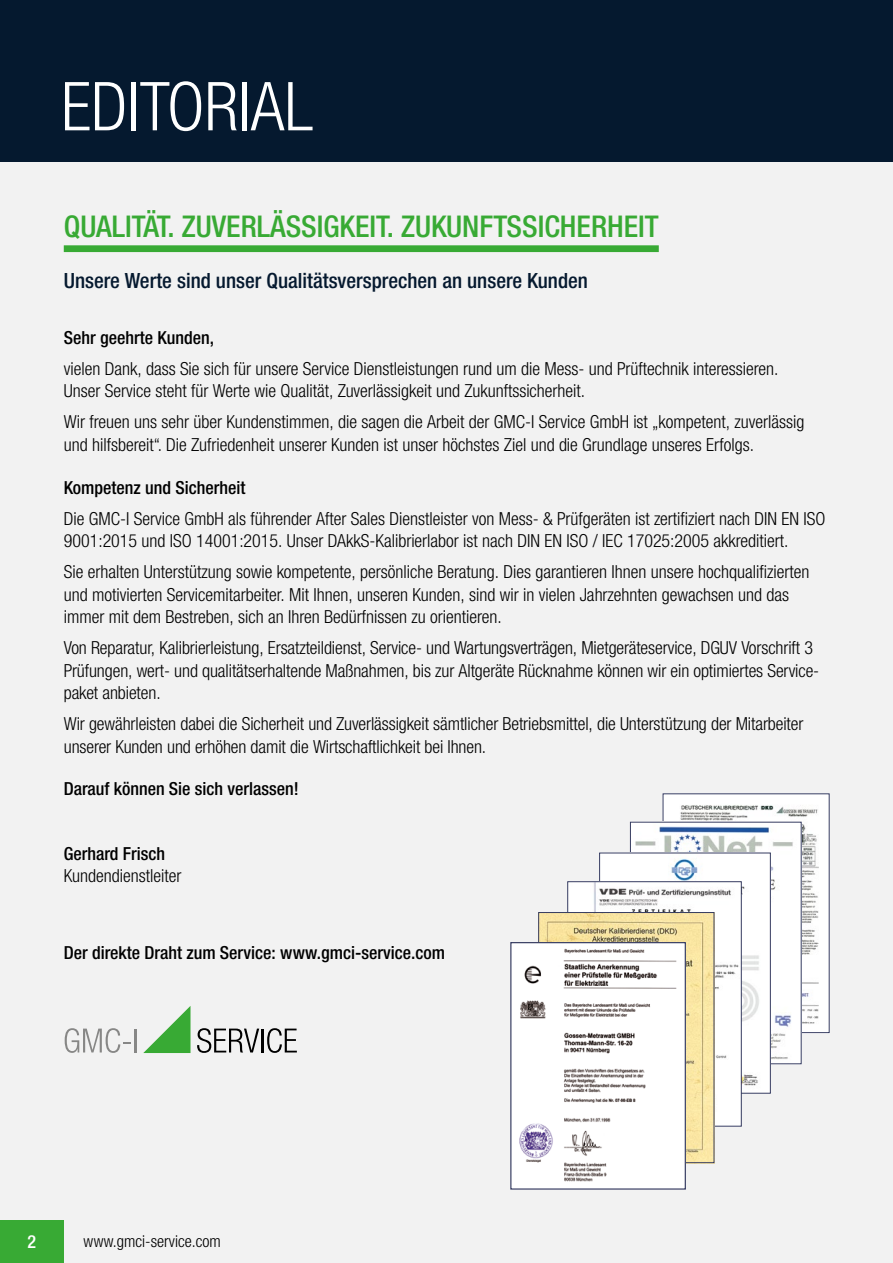
<style>
.page{position:relative;width:893px;height:1263px;background:#f2f2f2}
.page>*{position:absolute;margin:0;border:0;box-sizing:border-box;transform-origin:0 0}
.t1{font:300 condensed 67.5px "Helvetica Neue LTW1 G";color:#fff}
.t2{font:500 condensed 30px "Helvetica Neue LTW1 G";color:#38aa34}
.t3{font:500 condensed 21px "Helvetica Neue LTW1 G";color:#05192f}
.t4{font:300 condensed 18px/22.5px "Helvetica Neue LTW1 G";color:#000}
.t5{font:500 condensed 18px "Helvetica Neue LTW1 G";color:#000}
.t6{font:500 condensed 18px "Helvetica Neue LTW1 G";color:#fff}
.t7{font:300 condensed 16.5px "Helvetica Neue LTW1 G";color:#000}
</style>
<div class="page">
<div style="left:0;top:0;width:893px;height:162px;background:#05192f"></div>
<div style="left:0;top:1220px;width:64px;height:43px;background:#38aa34"></div>
<div style="left:64px;top:245px;width:595px;height:7px;background:#38aa34"></div>
<img style="left:665px;top:795px;width:162px;height:236px">
<img style="left:632px;top:824px;width:167px;height:238px">
<img style="left:601px;top:855px;width:168px;height:236px">
<div style="left:599px;top:853px;width:172px;height:240px;border:1px solid #353b60"></div>
<img style="left:569px;top:883px;width:171px;height:241px">
<div style="left:567px;top:881px;width:175px;height:245px;border:1px solid #353b60"></div>
<img style="left:540px;top:914px;width:172px;height:247px">
<div style="left:538px;top:912px;width:176px;height:251px;border:1px solid #353b60"></div>
<img style="left:512px;top:944px;width:172px;height:243px">
<div style="left:510px;top:942px;width:176px;height:247px;border:1px solid #353b60"></div>
<svg style="left:197px;top:1028px;width:62px;height:25px"></svg>
<hr style="left:261px;top:1028px;width:2px;height:24px;background:#000">
<svg style="left:267px;top:1028px;width:30px;height:25px"></svg>
<svg style="left:143px;top:1006px;width:47px;height:47px"></svg>
<svg style="left:65px;top:1028px;width:65px;height:25px"></svg>
<hr style="left:134px;top:1028px;width:3px;height:24px;background:#878786">
<h1 class="t1" style="left:61px;top:67px;width:253px">EDITORIAL</h1>
<h2 class="t2" style="left:64px;top:209px;width:596px">QUALITÄT. ZUVERLÄSSIGKEIT. ZUKUNFTSSICHERHEIT</h2>
<p class="t3" style="left:64px;top:268px;width:526px">Unsere Werte sind unser Qualitätsversprechen an unsere Kunden</p>
<p class="t5" style="left:64px;top:327px;width:152px">Sehr geehrte Kunden,</p>
<p class="t4" style="left:64px;top:357px;width:716px">vielen Dank, dass Sie sich für unsere Service Dienstleistungen rund um die Mess- und Prüftechnik interessieren.<br>Unser Service steht für Werte wie Qualität, Zuverlässigkeit und Zukunftssicherheit.</p>
<p class="t4" style="left:64px;top:411px;width:742px">Wir freuen uns sehr über Kundenstimmen, die sagen die Arbeit der GMC-I Service GmbH ist „kompetent, zuverlässig und hilfsbereit“. Die Zufriedenheit unserer Kunden ist unser höchstes Ziel und die Grundlage unseres Erfolgs.</p>
<p class="t5" style="left:64px;top:476px;width:183px">Kompetenz und Sicherheit</p>
<p class="t4" style="left:64px;top:507px;width:763px">Die GMC-I Service GmbH als führender After Sales Dienstleister von Mess- &amp; Prüfgeräten ist zertifiziert nach DIN EN ISO<br>9001:2015 und ISO 14001:2015. Unser DAkkS-Kalibrierlabor ist nach DIN EN ISO / IEC 17025:2005 akkreditiert.</p>
<p class="t4" style="left:64px;top:561px;width:747px">Sie erhalten Unterstützung sowie kompetente, persönliche Beratung. Dies garantieren Ihnen unsere hochqualifizierten und motivierten Servicemitarbeiter. Mit Ihnen, unseren Kunden, sind wir in vielen Jahrzehnten gewachsen und das immer mit dem Bestreben, sich an Ihren Bedürfnissen zu orientieren.</p>
<p class="t4" style="left:64px;top:637px;width:757px">Von Reparatur, Kalibrierleistung, Ersatzteildienst, Service- und Wartungsverträgen, Mietgeräteservice, DGUV Vorschrift 3<br>Prüfungen, wert- und qualitätserhaltende Maßnahmen, bis zur Altgeräte Rücknahme können wir ein optimiertes Service&shy;paket anbieten.</p>
<p class="t4" style="left:64px;top:713px;width:741px">Wir gewährleisten dabei die Sicherheit und Zuverlässigkeit sämtlicher Betriebsmittel, die Unterstützung der Mitarbeiter unserer Kunden und erhöhen damit die Wirtschaftlichkeit bei Ihnen.</p>
<p class="t5" style="left:64px;top:778px;width:237px">Darauf können Sie sich verlassen!</p>
<p class="t5" style="left:64px;top:842px;width:103px">Gerhard Frisch</p>
<p class="t4" style="left:64px;top:864px;width:119px">Kundendienstleiter</p>
<p class="t5" style="left:64px;top:942px;width:383px">Der direkte Draht zum Service: www.gmci-service.com</p>
<p class="t6" style="left:28px;top:1231px;width:10px">2</p>
<p class="t7" style="left:84px;top:1231px;width:139px">www.gmci-service.com</p>
</div>
